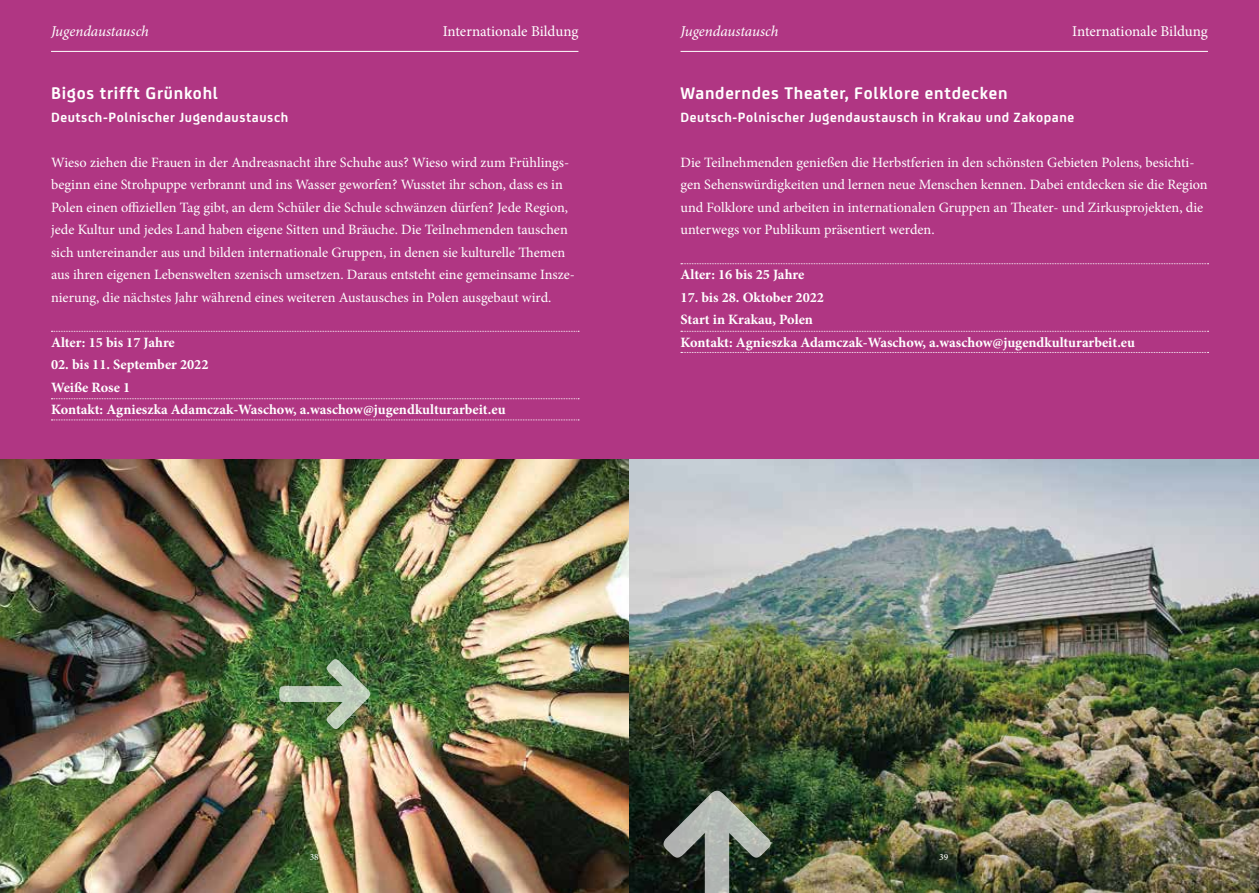
<style>
.page{position:relative;width:1259px;height:893px;background:#b03683}
.page>*{position:absolute;margin:0;border:0;box-sizing:border-box;transform-origin:0 0}
.t1{font:700 18px "FS Joey";letter-spacing:.04em;color:#fff}
.t2{font:15px "Minion Pro";letter-spacing:-.005em;color:#fff}
.t3{font:italic 15px "Minion Pro";letter-spacing:-.01em;color:#fff}
.t4{font:14.25px/22.5px "Minion Pro";color:#fff}
.t5{font:700 14.25px/22.5px "Minion Pro";color:#fff}
.t6{font:700 14.25px "FS Joey";letter-spacing:.04em;color:#fff}
.t7{font:9.45px "Minion Pro";color:#fff}
</style>
<div class="page">
<img style="left:0;top:459px;width:1259px;height:434px">
<hr style="left:680px;top:51px;width:528px;height:1px;background:#fff">
<svg style="left:51px;top:331px;width:528px;height:1px"></svg>
<svg style="left:51px;top:398px;width:528px;height:1px"></svg>
<svg style="left:51px;top:420px;width:528px;height:1px"></svg>
<svg style="left:681px;top:263px;width:527px;height:1px"></svg>
<svg style="left:681px;top:331px;width:527px;height:1px"></svg>
<svg style="left:681px;top:352px;width:527px;height:1px"></svg>
<hr style="left:51px;top:51px;width:527px;height:1px;background:#fff">
<img style="left:279px;top:659px;width:91px;height:70px">
<svg style="left:663px;top:791px;width:107px;height:102px;background:#5d675d"></svg>
<p class="t3" style="left:51px;top:21px;width:99px">Jugendaustausch</p>
<p class="t2" style="left:443px;top:22px;width:137px">Internationale Bildung</p>
<p class="t1" style="left:51px;top:80px;width:168px">Bigos trifft Grünkohl</p>
<p class="t6" style="left:51px;top:106px;width:239px">Deutsch-Polnischer Jugendaustausch</p>
<p class="t4" style="left:51px;top:151px;width:525px">Wieso ziehen die Frauen in der Andreasnacht ihre Schuhe aus? Wieso wird zum Frühlings&shy;beginn eine Strohpuppe verbrannt und ins Wasser geworfen? Wusstet ihr schon, dass es in Polen einen offiziellen Tag gibt, an dem Schüler die Schule schwänzen dürfen? Jede Region, jede Kultur und jedes Land haben eigene Sitten und Bräuche. Die Teilnehmenden tauschen sich untereinander aus und bilden internationale Gruppen, in denen sie kulturelle Themen aus ihren eigenen Lebenswelten szenisch umsetzen. Daraus entsteht eine gemeinsame Insze&shy;nierung, die nächstes Jahr während eines weiteren Austausches in Polen ausgebaut wird.</p>
<p class="t5" style="left:51px;top:331px;width:125px">Alter: 15 bis 17 Jahre</p>
<p class="t5" style="left:51px;top:353px;width:456px">02. bis 11. September 2022<br>Weiße Rose 1<br>Kontakt: Agnieszka Adamczak-Waschow, a.waschow@jugendkulturarbeit.eu</p>
<p class="t3" style="left:680px;top:21px;width:99px">Jugendaustausch</p>
<p class="t2" style="left:1072px;top:22px;width:137px">Internationale Bildung</p>
<p class="t1" style="left:680px;top:80px;width:328px">Wanderndes Theater, Folklore entdecken</p>
<p class="t6" style="left:680px;top:106px;width:395px">Deutsch-Polnischer Jugendaustausch in Krakau und Zakopane</p>
<p class="t4" style="left:680px;top:151px;width:529px">Die Teilnehmenden genießen die Herbstferien in den schönsten Gebieten Polens, besichti&shy;gen Sehenswürdigkeiten und lernen neue Menschen kennen. Dabei entdecken sie die Region und Folklore und arbeiten in internationalen Gruppen an Theater- und Zirkusprojekten, die unterwegs vor Publikum präsentiert werden.</p>
<p class="t5" style="left:680px;top:263px;width:125px">Alter: 16 bis 25 Jahre</p>
<p class="t5" style="left:680px;top:286px;width:456px">17. bis 28. Oktober 2022<br>Start in Krakau, Polen<br>Kontakt: Agnieszka Adamczak-Waschow, a.waschow@jugendkulturarbeit.eu</p>
<p class="t7" style="left:310px;top:851px;width:11px">38</p>
<p class="t7" style="left:939px;top:851px;width:11px">39</p>
</div>
